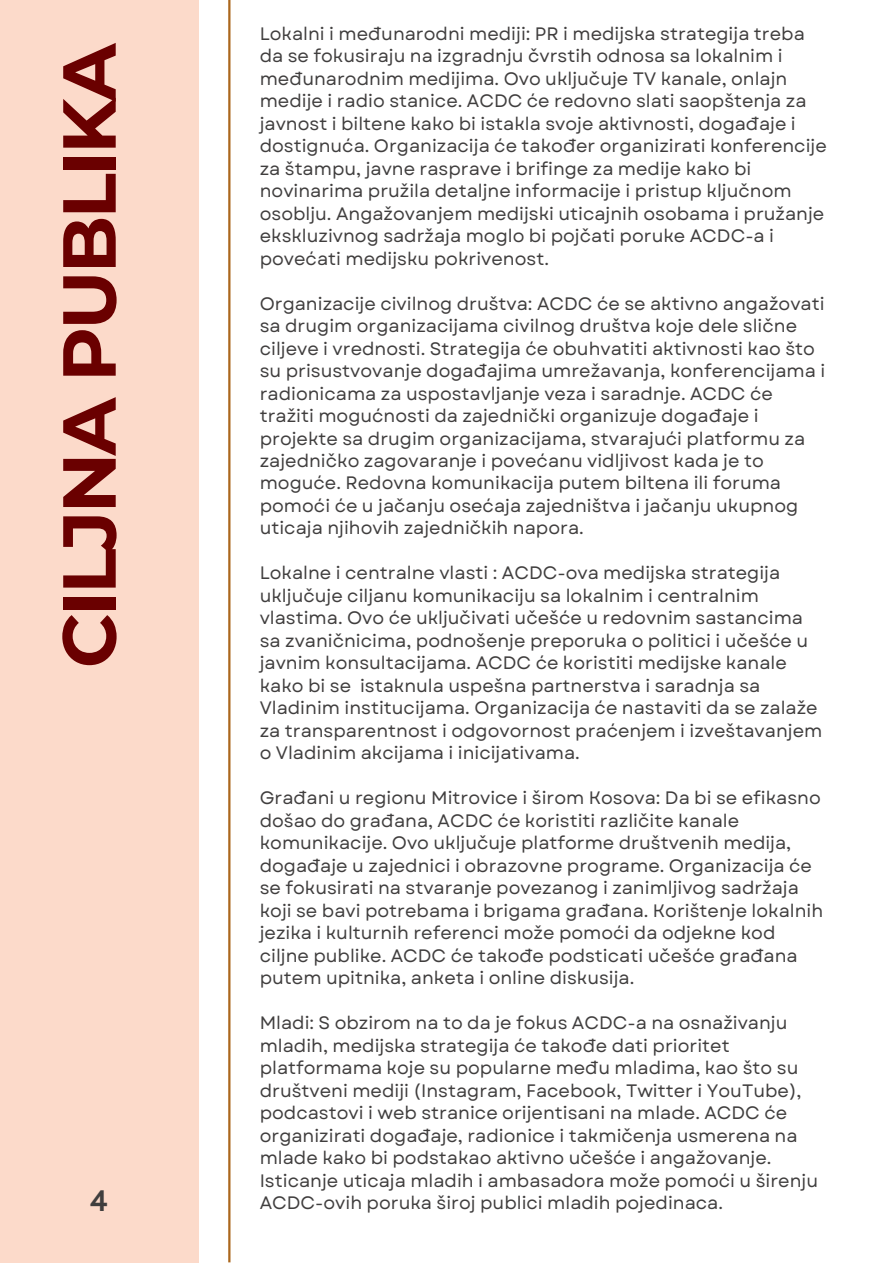
<style>
.page{position:relative;width:893px;height:1264px;background:#fff}
.page>*{position:absolute;margin:0;border:0;box-sizing:border-box;transform-origin:0 0}
.t1{font:700 75px "Montserrat";letter-spacing:-.035em;color:#6a0000}
.t2{font:700 30px "HK Grotesk";color:#403e3e}
.t3{font:18px/22.5px "Garet";color:#403e3e}
</style>
<div class="page">
<div style="left:0;top:0;width:198px;height:1262px;background:#fcdaca"></div>
<hr style="left:228px;top:0;width:2px;height:1262px;background:#ab671d">
<p class="t1" style="left:43px;top:668px;width:627px;rotate:-90deg">CILJNA PUBLIKA</p>
<p class="t2" style="left:91px;top:1183px;width:19px">4</p>
<p class="t3" style="left:260px;top:22px;width:568px">Lokalni i međunarodni mediji: PR i medijska strategija treba da se fokusiraju na izgradnju čvrstih odnosa sa lokalnim i međunarodnim medijima. Ovo uključuje TV kanale, onlajn medije i radio stanice. ACDC će redovno slati saopštenja za javnost i biltene kako bi istakla svoje aktivnosti, događaje i dostignuća. Organizacija će također organizirati konferencije za štampu, javne rasprave i brifinge za medije kako bi novinarima pružila detaljne informacije i pristup ključnom osoblju. Angažovanjem medijski uticajnih osobama i pružanje ekskluzivnog sadržaja moglo bi pojčati poruke ACDC-a i povećati medijsku pokrivenost.</p>
<p class="t3" style="left:260px;top:292px;width:567px">Organizacije civilnog društva: ACDC će se aktivno angažovati sa drugim organizacijama civilnog društva koje dele slične ciljeve i vrednosti. Strategija će obuhvatiti aktivnosti kao što su prisustvovanje događajima umrežavanja, konferencijama i radionicama za uspostavljanje veza i saradnje. ACDC će tražiti mogućnosti da zajednički organizuje događaje i projekte sa drugim organizacijama, stvarajući platformu za zajedničko zagovaranje i povećanu vidljivost kada je to moguće. Redovna komunikacija putem biltena ili foruma pomoći će u jačanju osećaja zajedništva i jačanju ukupnog uticaja njihovih zajedničkih napora.</p>
<p class="t3" style="left:260px;top:562px;width:564px">Lokalne i centralne vlasti : ACDC-ova medijska strategija uključuje ciljanu komunikaciju sa lokalnim i centralnim vlastima. Ovo će uključivati učešće u redovnim sastancima sa zvaničnicima, podnošenje preporuka o politici i učešće u javnim konsultacijama. ACDC će koristiti medijske kanale kako bi se istaknula uspešna partnerstva i saradnja sa Vladinim institucijama. Organizacija će nastaviti da se zalaže za transparentnost i odgovornost praćenjem i izveštavanjem o Vladinim akcijama i inicijativama.</p>
<p class="t3" style="left:260px;top:787px;width:565px">Građani u regionu Mitrovice i širom Kosova: Da bi se efikasno došao do građana, ACDC će koristiti različite kanale komunikacije. Ovo uključuje platforme društvenih medija, događaje u zajednici i obrazovne programe. Organizacija će se fokusirati na stvaranje povezanog i zanimljivog sadržaja koji se bavi potrebama i brigama građana. Korištenje lokalnih jezika i kulturnih referenci može pomoći da odjekne kod ciljne publike. ACDC će takođe podsticati učešće građana putem upitnika, anketa i online diskusija.</p>
<p class="t3" style="left:260px;top:1011px;width:560px">Mladi: S obzirom na to da je fokus ACDC-a na osnaživanju mladih, medijska strategija će takođe dati prioritet platformama koje su popularne među mladima, kao što su društveni mediji (Instagram, Facebook, Twitter i YouTube), podcastovi i web stranice orijentisani na mlade. ACDC će organizirati događaje, radionice i takmičenja usmerena na mlade kako bi podstakao aktivno učešće i angažovanje.<br>Isticanje uticaja mladih i ambasadora može pomoći u širenju ACDC-ovih poruka široj publici mladih pojedinaca.</p>
</div>
